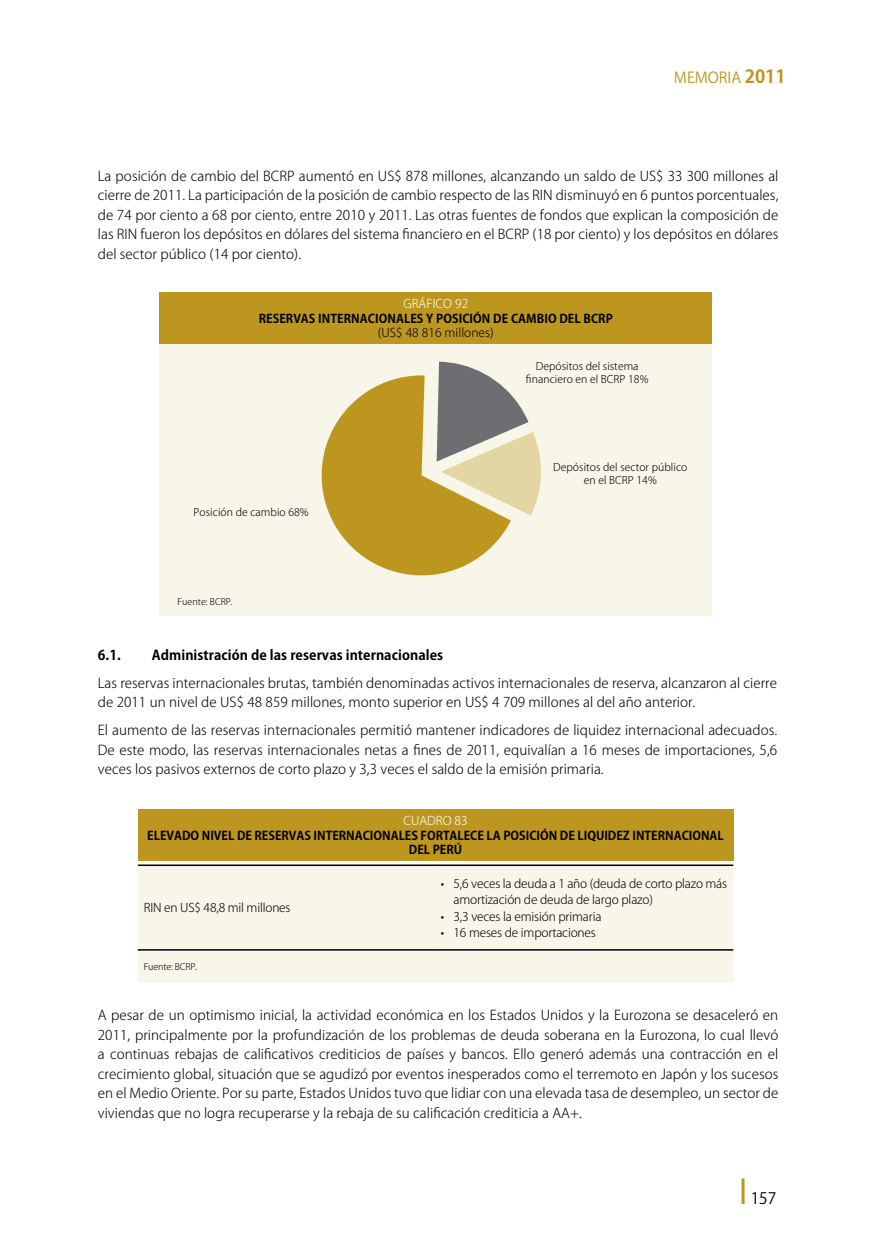
<style>
.page{position:relative;width:872px;height:1255px;background:#fff}
.page>*{position:absolute;margin:0;border:0;box-sizing:border-box;transform-origin:0 0}
.t1{font:15.75px "Koz Go Pro";color:#000}
.t2{font:15px "Koz Go Pro";color:#bd961f}
.t3{font:300 13.5px/19.5px "Koz Go Pro";letter-spacing:.005em;color:#000;text-align:justify}
.t4{font:700 13.5px "Koz Go Pro";letter-spacing:.005em;color:#000}
.t5{font:300 12px/16.5px "Koz Go Pro";letter-spacing:-.015em;color:#000}
.t6{font:700 12px/14.4px "Koz Go Pro";color:#000;text-align:center}
.t7{font:300 12px "Koz Go Pro";letter-spacing:.005em;color:#000}
.t8{font:300 12px "Koz Go Pro";letter-spacing:.005em;color:#fff}
.t9{font:300 10.5px/12.6px "Koz Go Pro";letter-spacing:.005em;color:#000;text-align:center}
.t10{font:300 9px "Koz Go Pro";letter-spacing:-.005em;color:#000}
.s1{font-weight:700;font-size:18px}
</style>
<div class="page">
<hr style="left:741px;top:1178px;width:3px;height:25px;background:#bd961f">
<div style="left:159px;top:343px;width:553px;height:273px;background:#f8f5e9"></div>
<div style="left:159px;top:292px;width:553px;height:51px;background:#bd961f"></div>
<svg style="left:321px;top:361px;width:220px;height:215px"></svg>
<div style="left:138px;top:809px;width:595px;height:51px;background:#bd961f"></div>
<div style="left:138px;top:866px;width:595px;height:116px;background:#f8f5e9"></div>
<hr style="left:138px;top:949px;width:297px;height:1px;background:#000">
<hr style="left:138px;top:864px;width:297px;height:2px;background:#000">
<hr style="left:435px;top:864px;width:298px;height:2px;background:#000">
<hr style="left:435px;top:949px;width:298px;height:1px;background:#000">
<p class="t2" style="left:674px;top:68px;width:113px">MEMORIA <span class="s1">2011</span></p>
<p class="t3" style="left:98px;top:166px;width:682px">La posición de cambio del BCRP aumentó en US$ 878 millones, alcanzando un saldo de US$ 33 300 millones al cierre de 2011. La participación de la posición de cambio respecto de las RIN disminuyó en 6 puntos porcentuales, de 74 por ciento a 68 por ciento, entre 2010 y 2011. Las otras fuentes de fondos que explican la composición de las RIN fueron los depósitos en dólares del sistema financiero en el BCRP (18 por ciento) y los depósitos en dólares del sector público (14 por ciento).</p>
<p class="t8" style="left:403px;top:296px;width:66px">GRÁFICO 92</p>
<p class="t6" style="left:259px;top:312px;width:356px">RESERVAS INTERNACIONALES Y POSICIÓN DE CAMBIO DEL BCRP</p>
<p class="t7" style="left:378px;top:325px;width:117px">(US$ 48 816 millones)</p>
<p class="t9" style="left:526px;top:360px;width:124px">Depósitos del sistema financiero en el BCRP 18%</p>
<p class="t9" style="left:194px;top:506px;width:117px">Posición de cambio 68%</p>
<p class="t10" style="left:178px;top:595px;width:56px">Fuente: BCRP.</p>
<p class="t9" style="left:553px;top:461px;width:136px">Depósitos del sector público en el BCRP 14%</p>
<p class="t4" style="left:98px;top:646px;width:24px">6.1.</p>
<p class="t4" style="left:152px;top:646px;width:293px">Administración de las reservas internacionales</p>
<p class="t3" style="left:98px;top:673px;width:680px">Las reservas internacionales brutas, también denominadas activos internacionales de reserva, alcanzaron al cierre de 2011 un nivel de US$ 48 859 millones, monto superior en US$ 4 709 millones al del año anterior.</p>
<p class="t3" style="left:98px;top:720px;width:681px">El aumento de las reservas internacionales permitió mantener indicadores de liquidez internacional adecuados.<br>De este modo, las reservas internacionales netas a fines de 2011, equivalían a 16 meses de importaciones, 5,6 veces los pasivos externos de corto plazo y 3,3 veces el saldo de la emisión primaria.</p>
<p class="t8" style="left:403px;top:812px;width:65px">CUADRO 83</p>
<p class="t6" style="left:147px;top:828px;width:578px">ELEVADO NIVEL DE RESERVAS INTERNACIONALES FORTALECE LA POSICIÓN DE LIQUIDEZ INTERNACIONAL<br>DEL PERÚ</p>
<p class="t5" style="left:144px;top:899px;width:148px">RIN en US$ 48,8 mil millones</p>
<p class="t5" style="left:453px;top:875px;width:275px;text-indent:-13px">• 5,6 veces la deuda a 1 año (deuda de corto plazo más amortización de deuda de largo plazo)</p>
<p class="t5" style="left:441px;top:908px;width:162px">• 3,3 veces la emisión primaria</p>
<p class="t5" style="left:441px;top:924px;width:157px">• 16 meses de importaciones</p>
<p class="t10" style="left:144px;top:960px;width:54px">Fuente: BCRP.</p>
<p class="t3" style="left:98px;top:1005px;width:682px">A pesar de un optimismo inicial, la actividad económica en los Estados Unidos y la Eurozona se desaceleró en 2011, principalmente por la profundización de los problemas de deuda soberana en la Eurozona, lo cual llevó a continuas rebajas de calificativos crediticios de países y bancos. Ello generó además una contracción en el crecimiento global, situación que se agudizó por eventos inesperados como el terremoto en Japón y los sucesos en el Medio Oriente. Por su parte, Estados Unidos tuvo que lidiar con una elevada tasa de desempleo, un sector de viviendas que no logra recuperarse y la rebaja de su calificación crediticia a AA+.</p>
<p class="t1" style="left:750px;top:1187px;width:27px">157</p>
</div>
